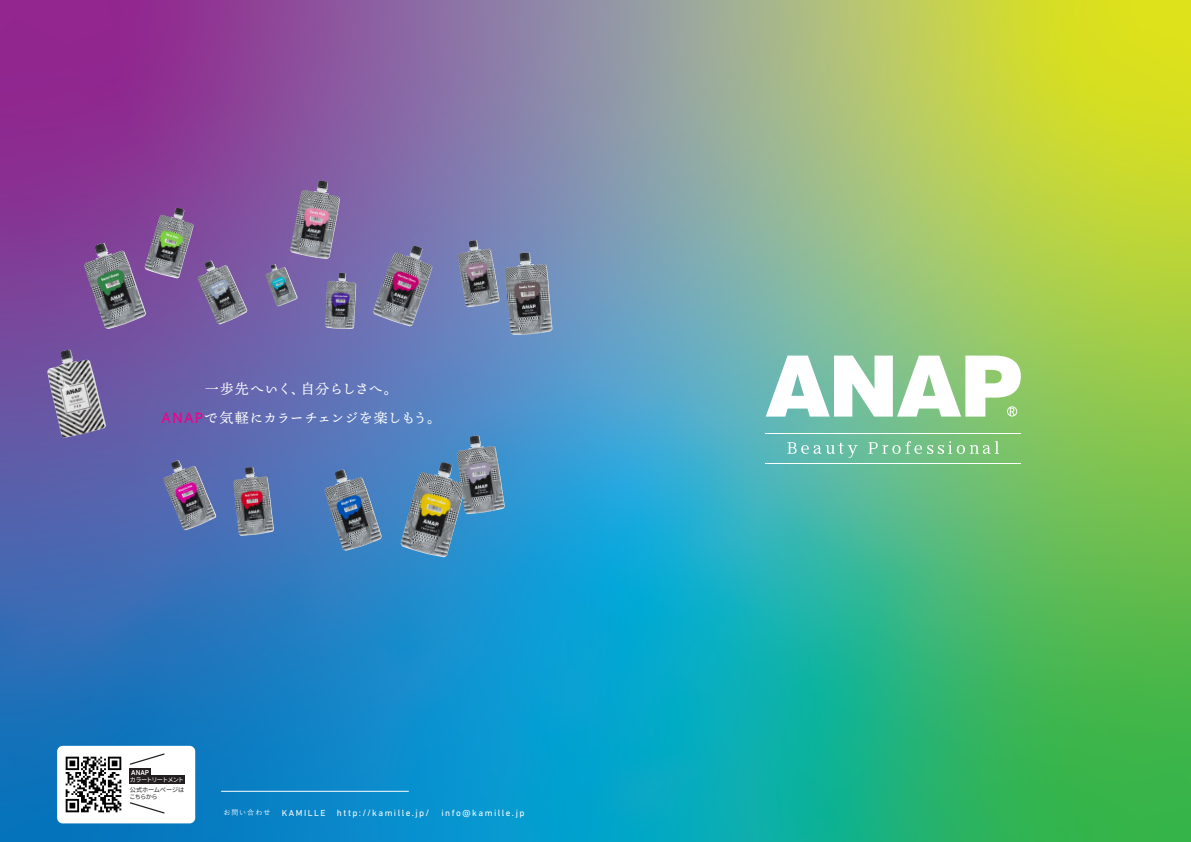
<style>
.page{position:relative;width:1191px;height:842px;background:#fff}
.page>*{position:absolute;margin:0;border:0;box-sizing:border-box;transform-origin:0 0}
.t1{font:italic 14px/28.8px "Ten Mincho";letter-spacing:.005em;color:#fff;text-align:center}
.t2{font:9.3px "DIN Next LT Pro";letter-spacing:.15em;color:#fff}
.t3{font:500 7.2px "DIN Next LT Pro";color:#fff}
.t4{font:500 7px "Yu Go";letter-spacing:.15em;color:#fff}
.t5{font:6.2px/7.4px "Noto Sans CJ Kjp";letter-spacing:-.025em;color:#231f20}
.t6{font:6.2px "Noto Sans CJ Kjp";letter-spacing:-.14em;color:#fff}
.s1{font-family:"Avant Garde";font-weight:500;font-style:normal;color:#ed028c}
.s2{font-size:8.9px}
</style>
<div class="page">
<img style="left:0;top:0;width:1191px;height:842px">
<svg style="left:765px;top:356px;width:255px;height:61px"></svg>
<svg style="left:787px;top:442px;width:70px;height:16px"></svg>
<svg style="left:868px;top:441px;width:131px;height:13px;background:#8ccb99"></svg>
<hr style="left:765px;top:433px;width:256px;height:1px;background:#fff">
<hr style="left:765px;top:463px;width:256px;height:1px;background:#fff">
<div style="left:57px;top:746px;width:138px;height:77px;background:#fff;border-radius:6px"></div>
<img style="left:65px;top:756px;width:57px;height:57px">
<svg style="left:129px;top:753px;width:36px;height:12px"></svg>
<svg style="left:129px;top:802px;width:36px;height:12px"></svg>
<div style="left:129px;top:768px;width:22px;height:8px;background:#231f20"></div>
<div style="left:129px;top:775px;width:56px;height:9px;background:#231f20"></div>
<img style="left:84px;top:243px;width:62px;height:86px">
<img style="left:145px;top:208px;width:49px;height:70px">
<img style="left:198px;top:261px;width:50px;height:64px">
<img style="left:265px;top:264px;width:33px;height:43px">
<img style="left:290px;top:181px;width:50px;height:78px">
<img style="left:325px;top:273px;width:31px;height:56px">
<img style="left:373px;top:246px;width:59px;height:80px">
<img style="left:458px;top:240px;width:41px;height:67px">
<img style="left:505px;top:252px;width:47px;height:83px">
<img style="left:163px;top:460px;width:53px;height:70px">
<img style="left:233px;top:467px;width:41px;height:69px">
<img style="left:324px;top:470px;width:58px;height:81px">
<img style="left:400px;top:462px;width:65px;height:95px">
<img style="left:457px;top:436px;width:48px;height:78px">
<img style="left:47px;top:350px;width:59px;height:88px">
<hr style="left:221px;top:791px;width:188px;height:1px;background:#fff">
<h1 class="t1" style="left:161px;top:375px;width:281px">一歩先へいく、自分らしさへ。<br><span class="s1">ANAP</span>で気軽にカラーチェンジを楽しもう。</h1>
<p class="t3" style="left:131px;top:768px;width:20px">ANAP</p>
<p class="t6" style="left:130px;top:776px;width:55px">カラートリートメント</p>
<p class="t5" style="left:129px;top:786px;width:56px">公式ホームページはこちらから</p>
<p class="t4" style="left:223px;top:806px;width:49px">お問い合わせ</p>
<p class="t2" style="left:282px;top:807px;width:149px"><span class="s2">KAMILLE</span> http://kamille.jp/</p>
<p class="t2" style="left:441px;top:807px;width:84px">info@kamille.jp</p>
</div>
